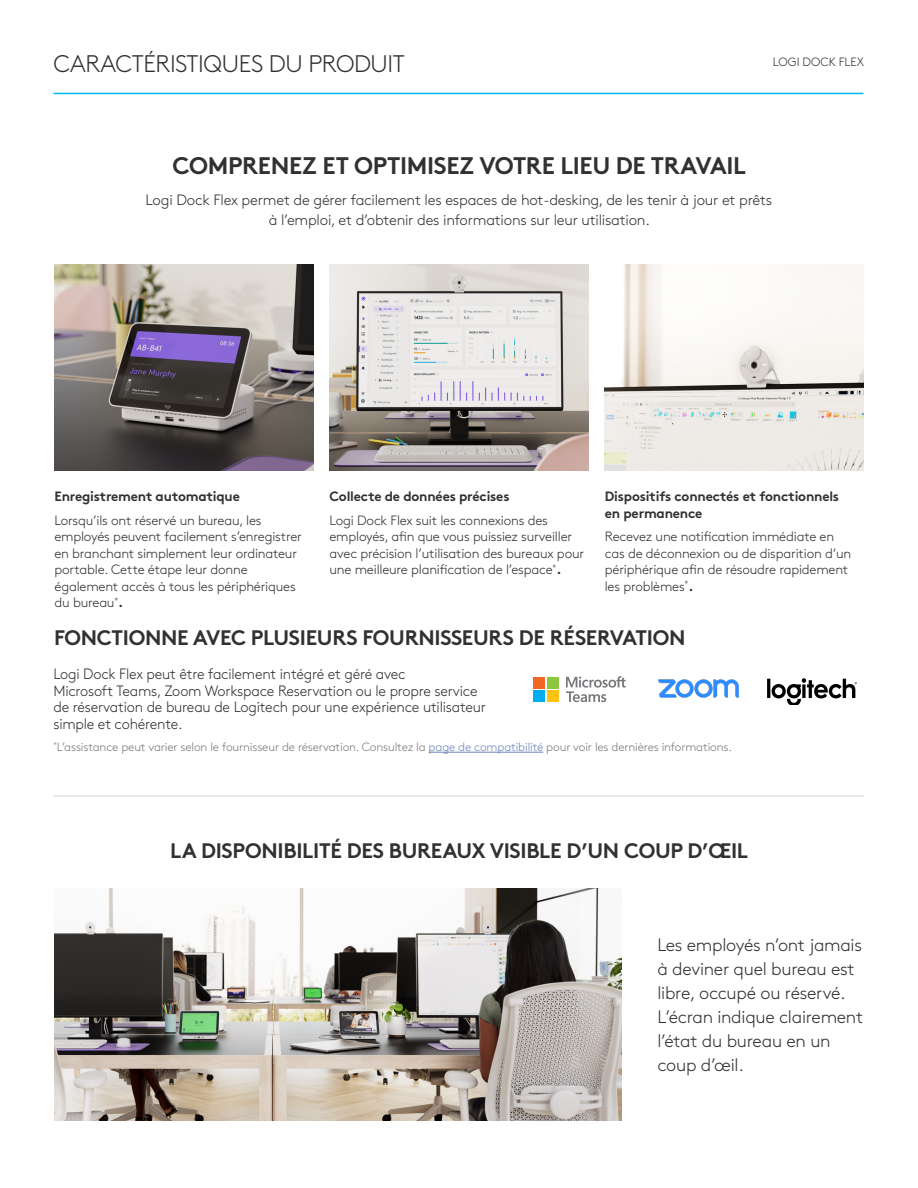
<style>
.page{position:relative;width:918px;height:1188px;background:#fff}
.page>*{position:absolute;margin:0;border:0;box-sizing:border-box;transform-origin:0 0}
.t1{font:700 24px "Brown Pro";letter-spacing:-.015em;color:#2f3132}
.t2{font:300 24px "Brown Pro";letter-spacing:-.015em;color:#2f3132}
.t3{font:700 21px "Brown Pro";letter-spacing:-.015em;color:#2f3132}
.Body_copy{font:300 18px/24px "Brown Pro";letter-spacing:-.015em;color:#2f3132}
.Body_copy-2{font:300 15px/16.5px "Brown Pro";letter-spacing:-.015em;color:#2f3132}
.Body_copy-3{font:300 13.5px/16.5px "Brown Pro";letter-spacing:-.015em;color:#2f3132}
.Body_copy-4{font:700 13.5px/16.5px "Brown Pro";letter-spacing:-.015em;color:#2f3132}
.Body_copy-5{font:300 12px "Brown Pro";letter-spacing:-.015em;color:#78797a}
.t4{font:300 12px "Brown Pro";letter-spacing:-.005em;color:#2f3132}
.s1{font-weight:700}
.s2{color:#6b85b9}
</style>
<div class="page">
<hr style="left:53px;top:93px;width:810px;height:1px;background:#00b8fc">
<img style="left:54px;top:264px;width:259px;height:207px">
<img style="left:54px;top:888px;width:567px;height:232px">
<img style="left:329px;top:264px;width:260px;height:207px">
<img style="left:605px;top:264px;width:259px;height:207px">
<svg style="left:566px;top:676px;width:60px;height:26px"></svg>
<div style="left:533px;top:677px;width:12px;height:12px;background:#f26522"></div>
<div style="left:547px;top:677px;width:11px;height:12px;background:#8dc63f"></div>
<div style="left:533px;top:690px;width:12px;height:12px;background:#00aeef"></div>
<div style="left:547px;top:690px;width:11px;height:12px;background:#ffc20e"></div>
<img style="left:658px;top:679px;width:81px;height:19px">
<hr style="left:53px;top:796px;width:811px;height:1px;background:#d5d6d6">
<hr style="left:429px;top:752px;width:114px;height:1px;background:#6b85b9">
<img style="left:767px;top:678px;width:90px;height:27px">
<h2 class="t2" style="left:54px;top:46px;width:353px">CARACTÉRISTIQUES DU PRODUIT</h2>
<h6 class="t4" style="left:773px;top:53px;width:93px">LOGI DOCK FLEX</h6>
<h3 class="t1" style="left:173px;top:146px;width:575px">COMPRENEZ ET OPTIMISEZ VOTRE LIEU DE TRAVAIL</h3>
<p class="Body_copy-2" style="left:146px;top:189px;width:628px;line-height:19.5px;text-align:center">Logi Dock Flex permet de gérer facilement les espaces de hot-desking, de les tenir à jour et prêts à l’emploi, et d’obtenir des informations sur leur utilisation.</p>
<p class="Body_copy-4" style="left:54px;top:487px;width:187px">Enregistrement automatique</p>
<p class="Body_copy-3" style="left:54px;top:511px;width:249px">Lorsqu’ils ont réservé un bureau, les employés peuvent facilement s’enregistrer en branchant simplement leur ordinateur portable. Cette étape leur donne également accès à tous les périphériques du bureau<sup>*</sup><span class="s1">.</span></p>
<p class="Body_copy-4" style="left:330px;top:487px;width:182px">Collecte de données précises</p>
<p class="Body_copy-3" style="left:330px;top:511px;width:256px">Logi Dock Flex suit les connexions des employés, afin que vous puissiez surveiller avec précision l’utilisation des bureaux pour une meilleure planification de l’espace<sup>*</sup><span class="s1">.</span></p>
<p class="Body_copy-4" style="left:605px;top:487px;width:236px">Dispositifs connectés et fonctionnels en permanence</p>
<p class="Body_copy-3" style="left:605px;top:527px;width:248px">Recevez une notification immédiate en cas de déconnexion ou de disparition d’un périphérique afin de résoudre rapidement les problèmes<sup>*</sup><span class="s1">.</span></p>
<h3 class="t3" style="left:54px;top:621px;width:633px">FONCTIONNE AVEC PLUSIEURS FOURNISSEURS DE RÉSERVATION</h3>
<p class="Body_copy-2" style="left:53px;top:665px;width:434px">Logi Dock Flex peut être facilement intégré et géré avec<br>Microsoft Teams, Zoom Workspace Reservation ou le propre service de réservation de bureau de Logitech pour une expérience utilisateur simple et cohérente.</p>
<p class="Body_copy-5" style="left:53px;top:738px;width:680px"><sup>*</sup>L’assistance peut varier selon le fournisseur de réservation. Consultez la <span class="s2">page de compatibilité</span> pour voir les dernières informations.</p>
<h3 class="t3" style="left:170px;top:834px;width:579px">LA DISPONIBILITÉ DES BUREAUX VISIBLE D’UN COUP D’ŒIL</h3>
<p class="Body_copy" style="left:657px;top:931px;width:207px">Les employés n’ont jamais à deviner quel bureau est libre, occupé ou réservé.<br>L’écran indique clairement l’état du bureau en un coup d’œil.</p>
</div>
